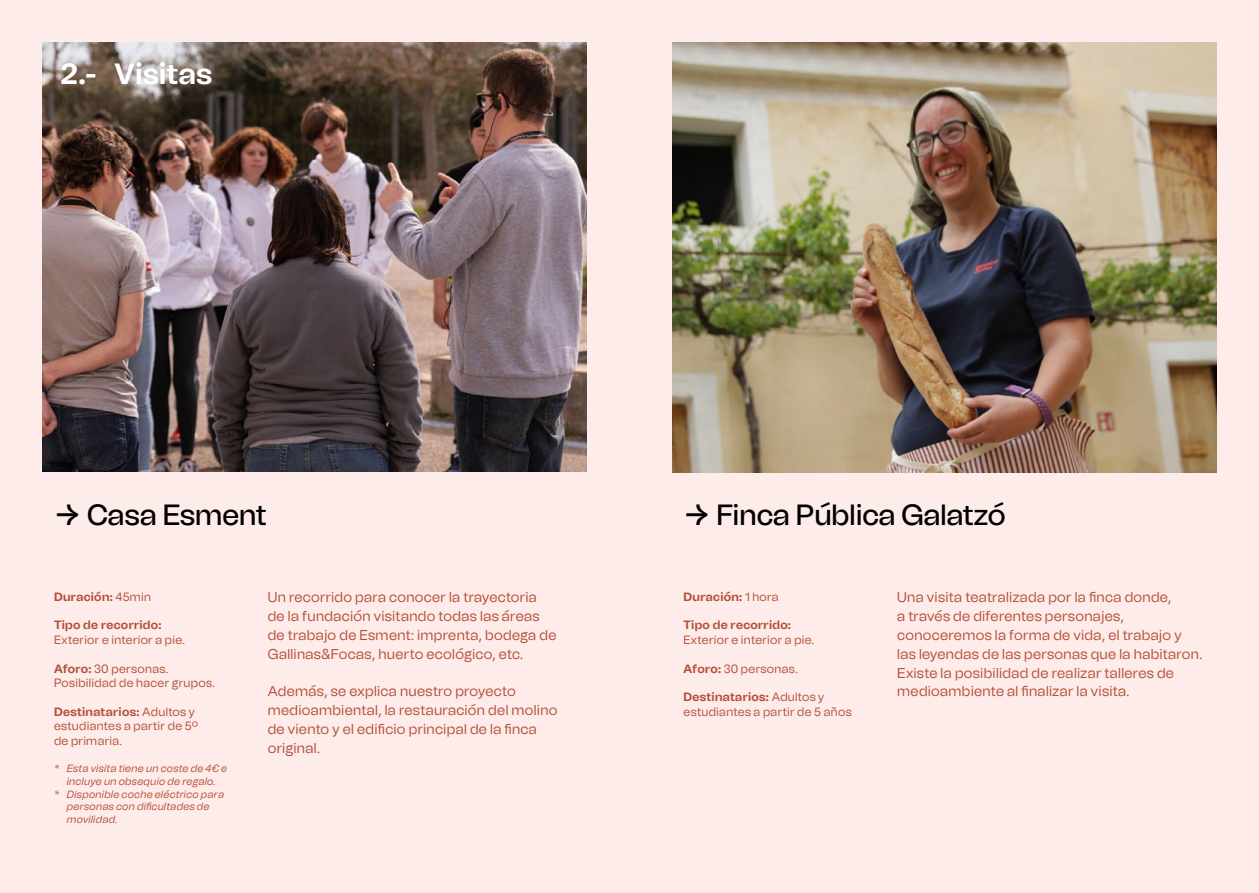
<style>
.page{position:relative;width:1259px;height:893px;background:#feecea}
.page>*{position:absolute;margin:0;border:0;box-sizing:border-box;transform-origin:0 0}
.t1{font:500 29.25px "Tomato Grotesk";color:#000}
.t2{font:700 29.25px "Tomato Grotesk";letter-spacing:.01em;color:#fff}
.t3{font:14.25px/18.8px "Tomato Grotesk";letter-spacing:.02em;color:#b34f36}
.t4{font:12px/14.4px "Tomato Grotesk";letter-spacing:.03em;color:#b34f36}
.t5{font:700 12px "Tomato Grotesk";letter-spacing:.025em;color:#b34f36}
.t6{font:italic 10.5px "Tomato Grotesk";letter-spacing:.03em;color:#b34f36}
.s1{font-weight:400}
.s2{font-weight:700}
</style>
<div class="page">
<img style="left:43px;top:43px;width:544px;height:428px">
<img style="left:672px;top:43px;width:544px;height:429px">
<h1 class="t2" style="left:60px;top:55px;width:153px">2.- Visitas</h1>
<h1 class="t1" style="left:54px;top:496px;width:214px">→ Casa Esment</h1>
<p class="t5" style="left:54px;top:589px;width:98px">Duración: <span class="s1">45min</span></p>
<p class="t5" style="left:54px;top:618px;width:109px">Tipo de recorrido:</p>
<p class="t4" style="left:54px;top:633px;width:132px">Exterior e interior a pie.</p>
<p class="t4" style="left:54px;top:661px;width:162px"><span class="s2">Aforo:</span> 30 personas.<br>Posibilidad de hacer grupos.</p>
<p class="t4" style="left:54px;top:705px;width:146px"><span class="s2">Destinatarios:</span> Adultos y estudiantes a partir de 5º de primaria.</p>
<p class="t6" style="left:54px;top:762px;width:175px">* Esta visita tiene un coste de 4€ e</p>
<p class="t6" style="left:67px;top:775px;width:151px">incluye un obsequio de regalo.</p>
<p class="t6" style="left:54px;top:787px;width:172px">* Disponible coche eléctrico para</p>
<p class="t6" style="left:67px;top:800px;width:144px">personas con dificultades de</p>
<p class="t6" style="left:67px;top:812px;width:52px">movilidad.</p>
<p class="t3" style="left:268px;top:588px;width:290px">Un recorrido para conocer la trayectoria de la fundación visitando todas las áreas de trabajo de Esment: imprenta, bodega de Gallinas&amp;Focas, huerto ecológico, etc.</p>
<p class="t3" style="left:268px;top:682px;width:291px">Además, se explica nuestro proyecto medioambiental, la restauración del molino de viento y el edificio principal de la finca original.</p>
<h1 class="t1" style="left:683px;top:496px;width:323px">→ Finca Pública Galatzó</h1>
<p class="t5" style="left:683px;top:589px;width:97px">Duración: <span class="s1">1 hora</span></p>
<p class="t5" style="left:683px;top:618px;width:109px">Tipo de recorrido:</p>
<p class="t4" style="left:683px;top:633px;width:132px">Exterior e interior a pie.</p>
<p class="t4" style="left:683px;top:661px;width:116px"><span class="s2">Aforo:</span> 30 personas.</p>
<p class="t4" style="left:683px;top:690px;width:170px"><span class="s2">Destinatarios:</span> Adultos y estudiantes a partir de 5 años</p>
<p class="t3" style="left:897px;top:588px;width:307px">Una visita teatralizada por la finca donde,<br>a través de diferentes personajes, conoceremos la forma de vida, el trabajo y las leyendas de las personas que la habitaron.<br>Existe la posibilidad de realizar talleres de medioambiente al finalizar la visita.</p>
</div>
